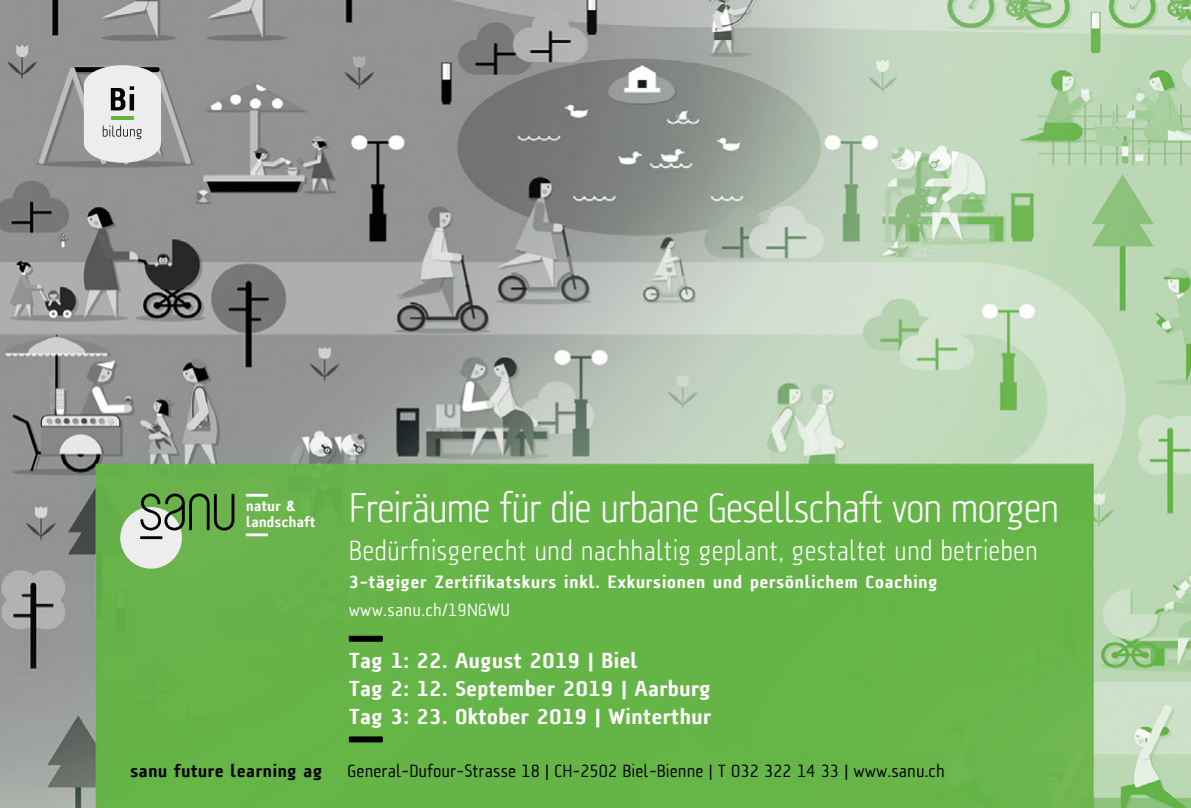
<style>
.page{position:relative;width:1191px;height:808px;background:#fff}
.page>*{position:absolute;margin:0;border:0;box-sizing:border-box;transform-origin:0 0}
.t1{font:300 42px "A Asanu";letter-spacing:-.04em;color:#fff}
.t2{font:300 28px "A Asanu";color:#fff}
.t3{font:900 22px/28px "A Asanu";letter-spacing:-.01em;color:#fff}
.t4{font:18px "A Asanu";color:#000}
.t5{font:900 18px "A Asanu";letter-spacing:.01em;color:#fff}
.t6{font:900 18px "A Asanu";color:#000}
.t7{font:18px "A Asanu";letter-spacing:.01em;color:#fff}
.t8{font:900 15px/16px "A Asanu";letter-spacing:-.015em;color:#fff}
</style>
<div class="page">
<img style="left:0;top:0;width:1191px;height:808px">
<div style="left:120px;top:507px;width:62px;height:62px;background:#ededed;border-radius:50%"></div>
<svg style="left:140px;top:493px;width:94px;height:37px;background:#628b51"></svg>
<hr style="left:140px;top:536px;width:22px;height:3px;background:#000">
<hr style="left:246px;top:533px;width:22px;height:3px;background:#fff">
<hr style="left:246px;top:494px;width:22px;height:3px;background:#fff">
<div style="left:349px;top:636px;width:34px;height:6px;background:#000"></div>
<div style="left:349px;top:736px;width:34px;height:6px;background:#000"></div>
<svg style="left:84px;top:65px;width:77px;height:98px;background:#d2d3d2"></svg>
<p class="t8" style="left:246px;top:498px;width:71px">natur &amp; landschaft</p>
<h1 class="t1" style="left:349px;top:485px;width:712px">Freiräume für die urbane Gesellschaft von morgen</h1>
<p class="t2" style="left:349px;top:535px;width:691px">Bedürfnisgerecht und nachhaltig geplant, gestaltet und betrieben</p>
<p class="t5" style="left:349px;top:572px;width:591px">3-tägiger Zertifikatskurs inkl. Exkursionen und persönlichem Coaching</p>
<p class="t7" style="left:349px;top:600px;width:163px">www.sanu.ch/19NGWU</p>
<p class="t3" style="left:349px;top:646px;width:364px">Tag 1: 22. August 2019 | Biel<br>Tag 2: 12. September 2019 | Aarburg<br>Tag 3: 23. Oktober 2019 | Winterthur</p>
<p class="t6" style="left:130px;top:760px;width:194px">sanu future learning ag</p>
<p class="t4" style="left:348px;top:760px;width:599px">General-Dufour-Strasse 18 | CH-2502 Biel-Bienne | T 032 322 14 33 | www.sanu.ch</p>
</div>
